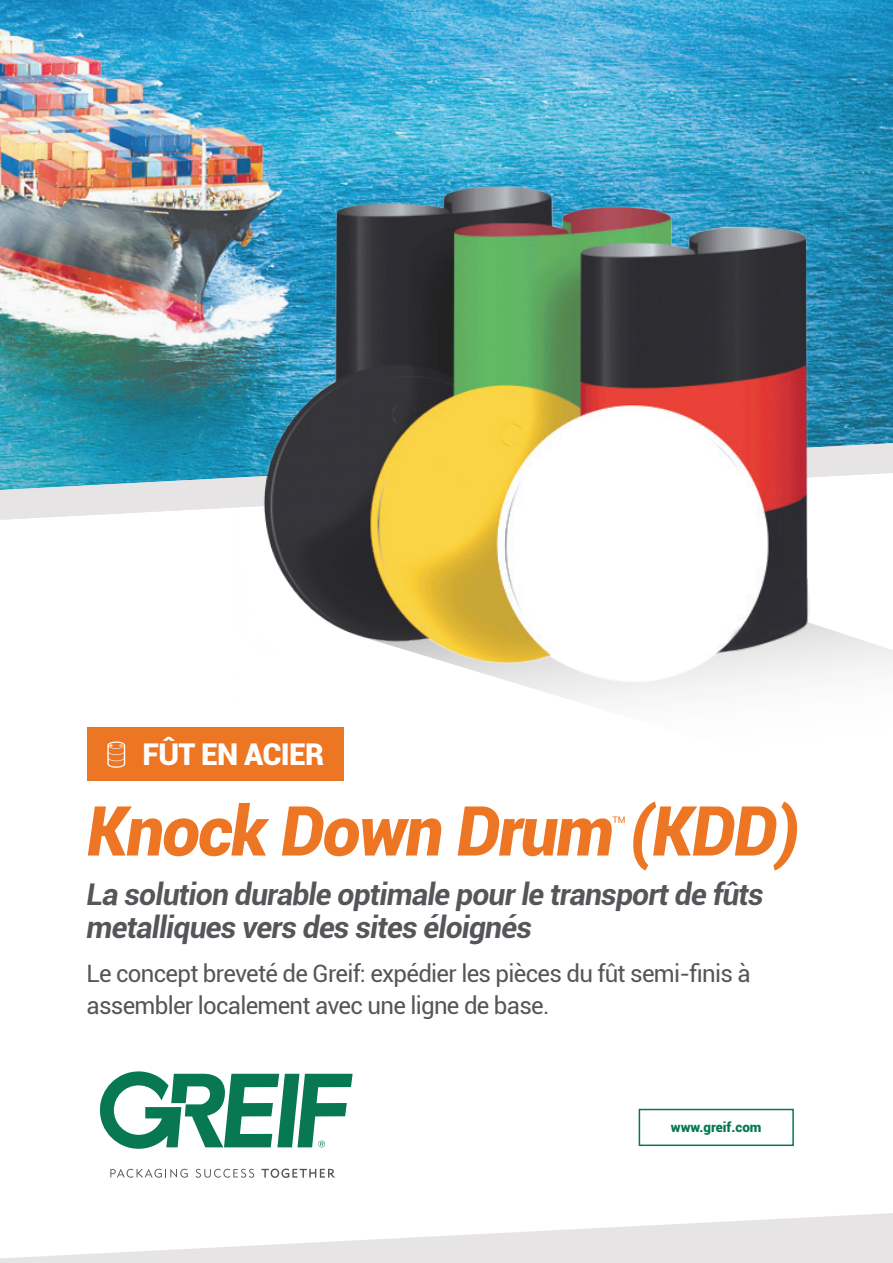
<style>
.page{position:relative;width:893px;height:1263px;background:#fff}
.page>*{position:absolute;margin:0;border:0;box-sizing:border-box;transform-origin:0 0}
.t1{font:italic 900 69px "Roboto";letter-spacing:-.025em;color:#ed7625}
.t2{font:italic 700 30px/33px "Roboto";letter-spacing:-.025em;color:#54565a}
.t3{font:900 30px "Roboto";letter-spacing:-.025em;color:#fff}
.t4{font:24px/31.5px "Roboto";letter-spacing:-.03em;color:#54565a}
.t5{font:900 13.5px "Roboto";color:#087852}
.t6{font:9px "Roboto";color:#ed7625}
</style>
<div class="page">
<img style="left:0;top:0;width:893px;height:443px">
<svg style="left:0;top:443px;width:893px;height:77px"></svg>
<div style="left:87px;top:727px;width:257px;height:53px;background:#ed7625"></div>
<svg style="left:107px;top:741px;width:18px;height:27px"></svg>
<svg style="left:839px;top:632px;width:54px;height:39px"></svg>
<img style="left:233px;top:148px;width:606px;height:555px">
<svg style="left:0;top:1213px;width:893px;height:50px;fill:#e7e4e5"></svg>
<div style="left:639px;top:1109px;width:155px;height:37px;border:2px solid #087852"></div>
<svg style="left:110px;top:1169px;width:78px;height:9px"></svg>
<svg style="left:196px;top:1169px;width:58px;height:9px"></svg>
<svg style="left:261px;top:1168px;width:74px;height:10px"></svg>
<svg style="left:100px;top:1071px;width:253px;height:78px"></svg>
<p class="t3" style="left:142px;top:733px;width:183px">FÛT EN ACIER</p>
<h1 class="t1" style="left:87px;top:782px;width:714px">Knock Down Drum (KDD)</h1>
<p class="t6" style="left:612px;top:813px;width:15px">TM</p>
<p class="t2" style="left:87px;top:877px;width:679px">La solution durable optimale pour le transport de fûts metalliques vers des sites éloignés</p>
<p class="t4" style="left:87px;top:957px;width:666px">Le concept breveté de Greif: expédier les pièces du fût semi-finis à assembler localement avec une ligne de base.</p>
<p class="t5" style="left:671px;top:1118px;width:92px">www.greif.com</p>
</div>
